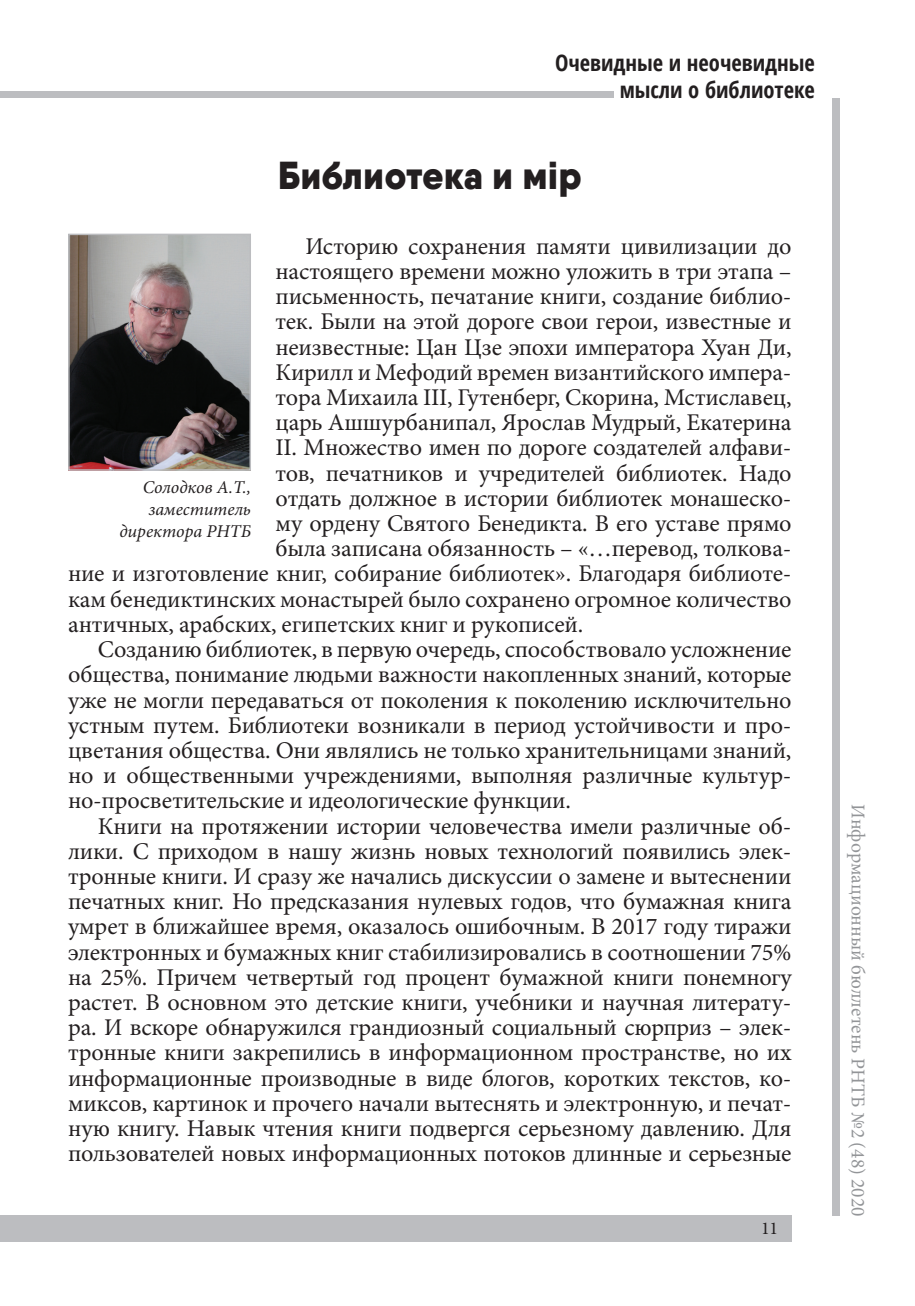
<style>
.page{position:relative;width:915px;height:1306px;background:#fff}
.page>*{position:absolute;margin:0;border:0;box-sizing:border-box;transform-origin:0 0}
.t1{font:900 39px "Qanelas";letter-spacing:.02em;color:#231f20;scale:.95 1}
.t2{font:24px "Minion Pro";letter-spacing:-.01em;color:#231f20}
.t3{font:700 condensed 22.5px/27px "Open Sans";color:#231f20;text-align:right}
.t4{font:19.5px "Minion Pro";color:#939598}
.t5{font:italic 18px/21.6px "Minion Pro";color:#231f20;text-align:right}
.t6{font:18px "Minion Pro";color:#231f20}
</style>
<div class="page">
<div style="left:0;top:1215px;width:791px;height:26px;background:#bcbdc0"></div>
<div style="left:832px;top:98px;width:7px;height:1117px;background:#bcbdc0"></div>
<div style="left:0;top:91px;width:613px;height:7px;background:#bcbdc0"></div>
<img style="left:71px;top:237px;width:177px;height:231px">
<div style="left:68px;top:234px;width:183px;height:237px;border:2px solid #bcbdc0"></div>
<p class="t3" style="left:555px;top:49px;width:261px">Очевидные и неочевидные мысли о библиотеке</p>
<h1 class="t1" style="left:278px;top:150px;width:321px">Библиотека и мiр</h1>
<p class="t2" style="left:305px;top:230px;width:487px">Историю сохранения памяти цивилизации до</p>
<p class="t2" style="left:275px;top:255px;width:517px">настоящего времени можно уложить в три этапа –</p>
<p class="t2" style="left:275px;top:280px;width:517px">письменность, печатание книги, создание библио-</p>
<p class="t2" style="left:275px;top:305px;width:517px">тек. Были на этой дороге свои герои, известные и</p>
<p class="t2" style="left:275px;top:331px;width:517px">неизвестные: Цан Цзе эпохи императора Хуан Ди,</p>
<p class="t2" style="left:275px;top:356px;width:517px">Кирилл и Мефодий времен византийского импера-</p>
<p class="t2" style="left:275px;top:381px;width:517px">тора Михаила III, Гутенберг, Скорина, Мстиславец,</p>
<p class="t2" style="left:275px;top:406px;width:517px">царь Ашшурбанипал, Ярослав Мудрый, Екатерина</p>
<p class="t2" style="left:275px;top:431px;width:517px">II. Множество имен по дороге создателей алфави-</p>
<p class="t2" style="left:275px;top:457px;width:517px">тов, печатников и учредителей библиотек. Надо</p>
<p class="t2" style="left:275px;top:482px;width:517px">отдать должное в истории библиотек монашеско-</p>
<p class="t2" style="left:275px;top:507px;width:517px">му ордену Святого Бенедикта. В его уставе прямо</p>
<p class="t2" style="left:275px;top:532px;width:517px">была записана обязанность – «…перевод, толкова-</p>
<p class="t2" style="left:68px;top:557px;width:724px">ние и изготовление книг, собирание библиотек». Благодаря библиоте-</p>
<p class="t2" style="left:68px;top:583px;width:724px">кам бенедиктинских монастырей было сохранено огромное количество</p>
<p class="t2" style="left:68px;top:608px;width:516px">античных, арабских, египетских книг и рукописей.</p>
<p class="t2" style="left:98px;top:633px;width:695px">Созданию библиотек, в первую очередь, способствовало усложнение</p>
<p class="t2" style="left:68px;top:658px;width:724px">общества, понимание людьми важности накопленных знаний, которые</p>
<p class="t2" style="left:68px;top:683px;width:724px">уже не могли передаваться от поколения к поколению исключительно</p>
<p class="t2" style="left:68px;top:709px;width:724px">устным путем. Библиотеки возникали в период устойчивости и про-</p>
<p class="t2" style="left:68px;top:734px;width:724px">цветания общества. Они являлись не только хранительницами знаний,</p>
<p class="t2" style="left:68px;top:759px;width:724px">но и общественными учреждениями, выполняя различные культур-</p>
<p class="t2" style="left:68px;top:784px;width:504px">но-просветительские и идеологические функции.</p>
<p class="t2" style="left:98px;top:809px;width:695px">Книги на протяжении истории человечества имели различные об-</p>
<p class="t2" style="left:68px;top:835px;width:724px">лики. С приходом в нашу жизнь новых технологий появились элек-</p>
<p class="t2" style="left:68px;top:860px;width:724px">тронные книги. И сразу же начались дискуссии о замене и вытеснении</p>
<p class="t2" style="left:68px;top:885px;width:724px">печатных книг. Но предсказания нулевых годов, что бумажная книга</p>
<p class="t2" style="left:68px;top:910px;width:724px">умрет в ближайшее время, оказалось ошибочным. В 2017 году тиражи</p>
<p class="t2" style="left:68px;top:935px;width:724px">электронных и бумажных книг стабилизировались в соотношении 75%</p>
<p class="t2" style="left:68px;top:961px;width:724px">на 25%. Причем четвертый год процент бумажной книги понемногу</p>
<p class="t2" style="left:68px;top:986px;width:724px">растет. В основном это детские книги, учебники и научная литерату-</p>
<p class="t2" style="left:68px;top:1011px;width:724px">ра. И вскоре обнаружился грандиозный социальный сюрприз – элек-</p>
<p class="t2" style="left:68px;top:1036px;width:724px">тронные книги закрепились в информационном пространстве, но их</p>
<p class="t2" style="left:68px;top:1061px;width:724px">информационные производные в виде блогов, коротких текстов, ко-</p>
<p class="t2" style="left:68px;top:1087px;width:724px">миксов, картинок и прочего начали вытеснять и электронную, и печат-</p>
<p class="t2" style="left:68px;top:1112px;width:724px">ную книгу. Навык чтения книги подвергся серьезному давлению. Для</p>
<p class="t2" style="left:68px;top:1137px;width:724px">пользователей новых информационных потоков длинные и серьезные</p>
<p class="t5" style="left:119px;top:477px;width:133px">Солодков А.Т., заместитель директора РНТБ</p>
<p class="t6" style="left:760px;top:1216px;width:19px">11</p>
<p class="t4" style="left:870px;top:804px;width:414px;rotate:90deg">Информационный бюллетень РНТБ №2 (48) 2020</p>
</div>
